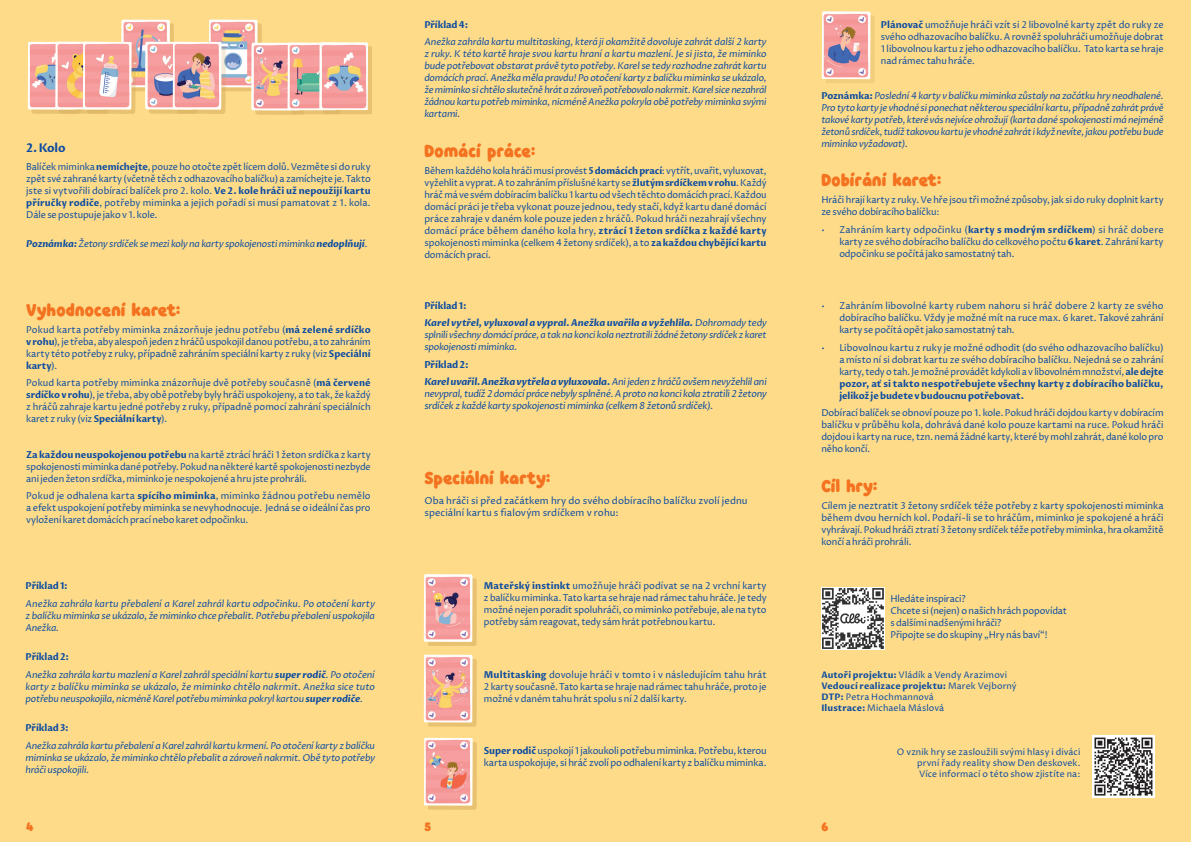
<style>
.page{position:relative;width:1191px;height:842px;background:#fedb89}
.page>*{position:absolute;margin:0;border:0;box-sizing:border-box;transform-origin:0 0}
.t1{font:17px "Knicknack";letter-spacing:.025em;color:#f47321}
.t2{font:700 12px "Proza Libre";color:#0d4da1;scale:.96 1}
.t3{font:12px "Knicknack";color:#f47321}
.t4{font:italic 9.7px/12px "Proza Libre";letter-spacing:-.02em;color:#0d4da1;scale:.95 1}
.t5{font:9.7px/12px "Proza Libre";letter-spacing:-.01em;color:#0d4da1;scale:.95 1}
.t6{font:9.7px/12px "Proza Libre";letter-spacing:.01em;color:#0d4da1}
.t7{font:italic 700 9.7px/17.5px "Proza Libre";letter-spacing:-.02em;color:#0d4da1;scale:.95 1}
.t8{font:9.5px/12px "Proza Libre";letter-spacing:-.01em;color:#0d4da1;text-align:justify}
.t9{font:9.5px/12px "Proza Libre";letter-spacing:-.01em;color:#0d4da1;text-align:justify;scale:.96 1}
.t10{font:italic 9.5px/12px "Proza Libre";letter-spacing:-.02em;color:#0d4da1;text-align:justify}
.t11{font:9.5px/12px "Proza Libre";letter-spacing:-.01em;color:#0d4da1;text-align:justify;scale:.95 1}
.t12{font:italic 9.5px/12px "Proza Libre";letter-spacing:-.02em;color:#0d4da1;text-align:justify;scale:.96 1}
.t13{font:italic 9.5px/12px "Proza Libre";letter-spacing:-.02em;color:#0d4da1;scale:.95 1}
.t14{font:italic 700 9.5px/17.5px "Proza Libre";letter-spacing:-.005em;color:#0d4da1}
.t15{font:700 9.5px "Proza Libre";letter-spacing:-.01em;color:#0d4da1;scale:.96 1}
.t16{font:9px/11px "Proza Libre";letter-spacing:.01em;color:#0d4da1}
.s1{font-weight:700}
.s2{font-weight:700;font-style:normal}
.s3{font-style:normal}
.s4{font-weight:400}
</style>
<div class="page">
<p class="t2" style="left:26px;top:141px;width:43px">2. Kolo</p>
<p class="t9" style="left:26px;top:160px;width:360px">Balíček miminka <span class="s1">nemíchejte</span>, pouze ho otočte zpět lícem dolů. Vezměte si do ruky zpět své zahrané karty (včetně těch z odhazovacího balíčku) a zamíchejte je. Takto jste si vytvořili dobírací balíček pro 2. kolo. <span class="s1">Ve 2. kole hráči už nepoužijí kartu příručky rodiče</span>, potřeby miminka a jejich pořadí si musí pamatovat z 1. kola.<br>Dále se postupuje jako v 1. kole.</p>
<p class="t12" style="left:26px;top:238px;width:357px"><span class="s1">Poznámka:</span> Žetony srdíček se mezi koly na karty spokojenosti miminka <span class="s1">nedoplňují</span>.</p>
<h1 class="t1" style="left:26px;top:296px;width:157px">Vyhodnocení karet:</h1>
<p class="t8" style="left:26px;top:324px;width:346px">Pokud karta potřeby miminka znázorňuje jednu potřebu (<span class="s1">má zelené srdíčko v rohu</span>), je třeba, aby alespoň jeden z hráčů uspokojil danou potřebu, a to zahráním karty této potřeby z ruky, případně zahráním speciální karty z ruky (viz <span class="s1">Speciální karty</span>).</p>
<p class="t8" style="left:26px;top:377px;width:346px">Pokud karta potřeby miminka znázorňuje dvě potřeby současně (<span class="s1">má červené srdíčko vrohu</span>), je třeba, aby obě potřeby byly hráči uspokojeny, a to tak, že každý z hráčů zahraje kartu jedné potřeby z ruky, případně pomocí zahrání speciálních karet z ruky (viz <span class="s1">Speciální karty</span>).</p>
<p class="t8" style="left:26px;top:449px;width:346px"><span class="s1">Za každou neuspokojenou potřebu</span> na kartě ztrácí hráči 1 žeton srdíčka z karty spokojenosti miminka dané potřeby. Pokud na některé kartě spokojenosti nezbyde ani jeden žeton srdíčka, miminko je nespokojené a hru jste prohráli.</p>
<p class="t8" style="left:26px;top:490px;width:346px">Pokud je odhalena karta <span class="s1">spícího miminka</span>, miminko žádnou potřebu nemělo a efekt uspokojení potřeby miminka se nevyhodnocuje. Jedná se o ideální čas pro vyložení karet domácích prací nebo karet odpočinku.</p>
<p class="t15" style="left:26px;top:580px;width:46px">Příklad 1:</p>
<p class="t10" style="left:26px;top:597px;width:351px">Anežka zahrála kartu přebalení a Karel zahrál kartu odpočinku. Po otočení karty z balíčku miminka se ukázalo, že miminko chce přebalit. Potřebu přebalení uspokojila Anežka.</p>
<p class="t10" style="left:26px;top:648px;width:351px;line-height:17.5px"><span class="s2">Příklad 2:<br></span>Anežka zahrála kartu mazlení a Karel zahrál speciální kartu <span class="s1">super rodič</span>. Po otočení</p>
<p class="t10" style="left:26px;top:680px;width:351px">karty z balíčku miminka se ukázalo, že miminko chtělo nakrmit. Anežka sice tuto potřebu neuspokojila, nicméně Karel potřebu miminka pokryl kartou <span class="s1">super rodiče</span>.</p>
<p class="t15" style="left:26px;top:722px;width:46px">Příklad 3:</p>
<p class="t12" style="left:26px;top:739px;width:365px">Anežka zahrála kartu přebalení a Karel zahrál kartu krmení. Po otočení karty z balíčku miminka se ukázalo, že miminko chtělo přebalit a zároveň nakrmit. Obě tyto potřeby hráči uspokojili.</p>
<p class="t15" style="left:424px;top:19px;width:47px">Příklad 4:</p>
<p class="t10" style="left:424px;top:36px;width:344px">Anežka zahrála kartu multitasking, která ji okamžitě dovoluje zahrát další 2 karty z ruky. K této kartě hraje svou kartu hraní a kartu mazlení. Je si jista, že miminko bude potřebovat obstarat právě tyto potřeby. Karel se tedy rozhodne zahrát kartu domácích prací. Anežka měla pravdu! Po otočení karty z balíčku miminka se ukázalo, že miminko si chtělo skutečně hrát a zároveň potřebovalo nakrmit. Karel sice nezahrál žádnou kartu potřeb miminka, nicméně Anežka pokryla obě potřeby miminka svými kartami.</p>
<h1 class="t1" style="left:424px;top:137px;width:113px">Domácí práce:</h1>
<p class="t11" style="left:424px;top:165px;width:362px">Během každého kola hráči musí provést <span class="s1">5 domácích prací</span>: vytřít, uvařit, vyluxovat, vyžehlit a vyprat. A to zahráním příslušné karty se <span class="s1">žlutým srdíčkem v rohu</span>. Každý hráč má ve svém dobíracím balíčku 1 kartu od všech těchto domácích prací. Každou domácí práci je třeba vykonat pouze jednou, tedy stačí, když kartu dané domácí práce zahraje v daném kole pouze jeden z hráčů. Pokud hráči nezahrají všechny domácí práce během daného kola hry, <span class="s1">ztrácí 1 žeton srdíčka z každé karty </span>spokojenosti miminka (celkem 4 žetony srdíček), a to <span class="s1">za každou chybějící kartu </span>domácích prací.</p>
<p class="t14" style="left:424px;top:297px;width:344px"><span class="s3">Příklad 1:<br></span>Karel vytřel, vyluxoval a vypral. Anežka uvařila a vyžehlila. <span class="s4">Dohromady tedy</span></p>
<p class="t13" style="left:424px;top:329px;width:362px">splnili všechny domácí práce, a tak na konci kola neztratili žádné žetony srdíček z karet spokojenosti miminka.</p>
<p class="t7" style="left:424px;top:356px;width:362px"><span class="s3">Příklad 2:<br></span>Karel uvařil. Anežka vytřela a vyluxovala. <span class="s4">Ani jeden z hráčů ovšem nevyžehlil ani</span></p>
<p class="t4" style="left:424px;top:388px;width:362px">nevypral, tudíž 2 domácí práce nebyly splněné. A proto na konci kola ztratili 2 žetony srdíček z každé karty spokojenosti miminka (celkem 8 žetonů srdíček).</p>
<h1 class="t1" style="left:424px;top:465px;width:128px">Speciální karty:</h1>
<p class="t6" style="left:424px;top:495px;width:325px">Oba hráči si před začátkem hry do svého dobíracího balíčku zvolí jednu speciální kartu s fialovým srdíčkem v rohu:</p>
<p class="t8" style="left:484px;top:580px;width:284px"><span class="s1">Mateřský instinkt</span> umožňuje hráči podívat se na 2 vrchní karty z balíčku miminka. Tato karta se hraje nad rámec tahu hráče. Je tedy možné nejen poradit spoluhráči, co miminko potřebuje, ale na tyto potřeby sám reagovat, tedy sám hrát potřebnou kartu.</p>
<p class="t8" style="left:484px;top:668px;width:284px"><span class="s1">Multitasking</span> dovoluje hráči v tomto i v následujícím tahu hrát 2 karty současně. Tato karta se hraje nad rámec tahu hráče, proto je možné v daném tahu hrát spolu s ní 2 další karty.</p>
<p class="t5" style="left:484px;top:745px;width:299px"><span class="s1">Super rodič</span> uspokojí 1 jakoukoli potřebu miminka. Potřebu, kterou karta uspokojuje, si hráč zvolí po odhalení karty z balíčku miminka.</p>
<p class="t8" style="left:881px;top:19px;width:284px"><span class="s1">Plánovač</span> umožňuje hráči vzít si 2 libovolné karty zpět do ruky ze svého odhazovacího balíčku. A rovněž spoluhráči umožňuje dobrat 1 libovolnou kartu z jeho odhazovacího balíčku. Tato karta se hraje nad rámec tahu hráče.</p>
<p class="t10" style="left:821px;top:90px;width:344px"><span class="s2">Poznámka:</span> Poslední 4 karty v balíčku miminka zůstaly na začátku hry neodhalené.<br>Pro tyto karty je vhodné si ponechat některou speciální kartu, případně zahrát právě takové karty potřeb, které vás nejvíce ohrožují (karta dané spokojenosti má nejméně žetonů srdíček, tudíž takovou kartu je vhodné zahrát i když nevíte, jakou potřebu bude miminko vyžadovat).</p>
<h1 class="t1" style="left:821px;top:167px;width:122px">Dobírání karet:</h1>
<p class="t9" style="left:821px;top:194px;width:358px">Hráči hrají karty z ruky. Ve hře jsou tři možné způsoby, jak si do ruky doplnit karty ze svého dobíracího balíčku:</p>
<p class="t9" style="left:839px;top:224px;width:339px;text-indent:-18px">• Zahráním karty odpočinku (<span class="s1">karty s modrým srdíčkem</span>) si hráč dobere karty ze svého dobíracího balíčku do celkového počtu <span class="s1">6 karet</span>. Zahrání karty odpočinku se počítá jako samostatný tah.</p>
<p class="t9" style="left:839px;top:300px;width:339px;text-indent:-18px">• Zahráním libovolné karty rubem nahoru si hráč dobere 2 karty ze svého dobíracího balíčku. Vždy je možné mít na ruce max. 6 karet. Takové zahrání karty se počítá opět jako samostatný tah.</p>
<p class="t9" style="left:839px;top:342px;width:339px;text-indent:-18px">• Libovolnou kartu z ruky je možné odhodit (do svého odhazovacího balíčku) a místo ní si dobrat kartu ze svého dobíracího balíčku. Nejedná se o zahrání karty, tedy o tah. Je možné provádět kdykoli a v libovolném množství, <span class="s1">ale dejte pozor, ať si takto nespotřebujete všechny karty z dobíracího balíčku, jelikož je budete vbudoucnu potřebovat.</span></p>
<p class="t8" style="left:821px;top:407px;width:344px">Dobírací balíček se obnoví pouze po 1. kole. Pokud hráči dojdou karty v dobíracím balíčku v průběhu kola, dohrává dané kolo pouze kartami na ruce. Pokud hráči dojdou i karty na ruce, tzn. nemá žádné karty, které by mohl zahrát, dané kolo pro něho končí.</p>
<h1 class="t1" style="left:821px;top:472px;width:59px">Cíl hry:</h1>
<p class="t8" style="left:821px;top:500px;width:344px">Cílem je neztratit 3 žetony srdíček téže potřeby z karty spokojenosti miminka během dvou herních kol. Podaří- li se to hráčům, miminko je spokojené a hráči vyhrávají. Pokud hráči ztratí 3 žetony srdíček téže potřeby miminka, hra okamžitě končí a hráči prohráli.</p>
<p class="t9" style="left:890px;top:592px;width:186px;text-align:left">Hledáte inspiraci?<br>Chcete si (nejen) o našich hrách popovídat s dalšími nadšenými hráči?<br>Připojte se do skupiny „Hry nás baví“!</p>
<p class="t16" style="left:821px;top:669px;width:197px"><span class="s1">Autoři projektu:</span> Vládík a Vendy Arazimovi <span class="s1">Vedoucí realizace projektu:</span> Marek Vejborný <span class="s1">DTP:</span> Petra Hochmannová<br><span class="s1">Ilustrace:</span> Michaela Máslová</p>
<p class="t16" style="left:917px;top:746px;width:165px;text-align:justify;text-indent:-20px">O vznik hry se zasloužili svými hlasy i diváci první řady reality show Den deskovek.<br>Více informací o této show zjistíte na:</p>
<p class="t3" style="left:26px;top:818px;width:9px">4</p>
<p class="t3" style="left:424px;top:818px;width:8px">5</p>
<p class="t3" style="left:821px;top:818px;width:8px">6</p>
</div>
